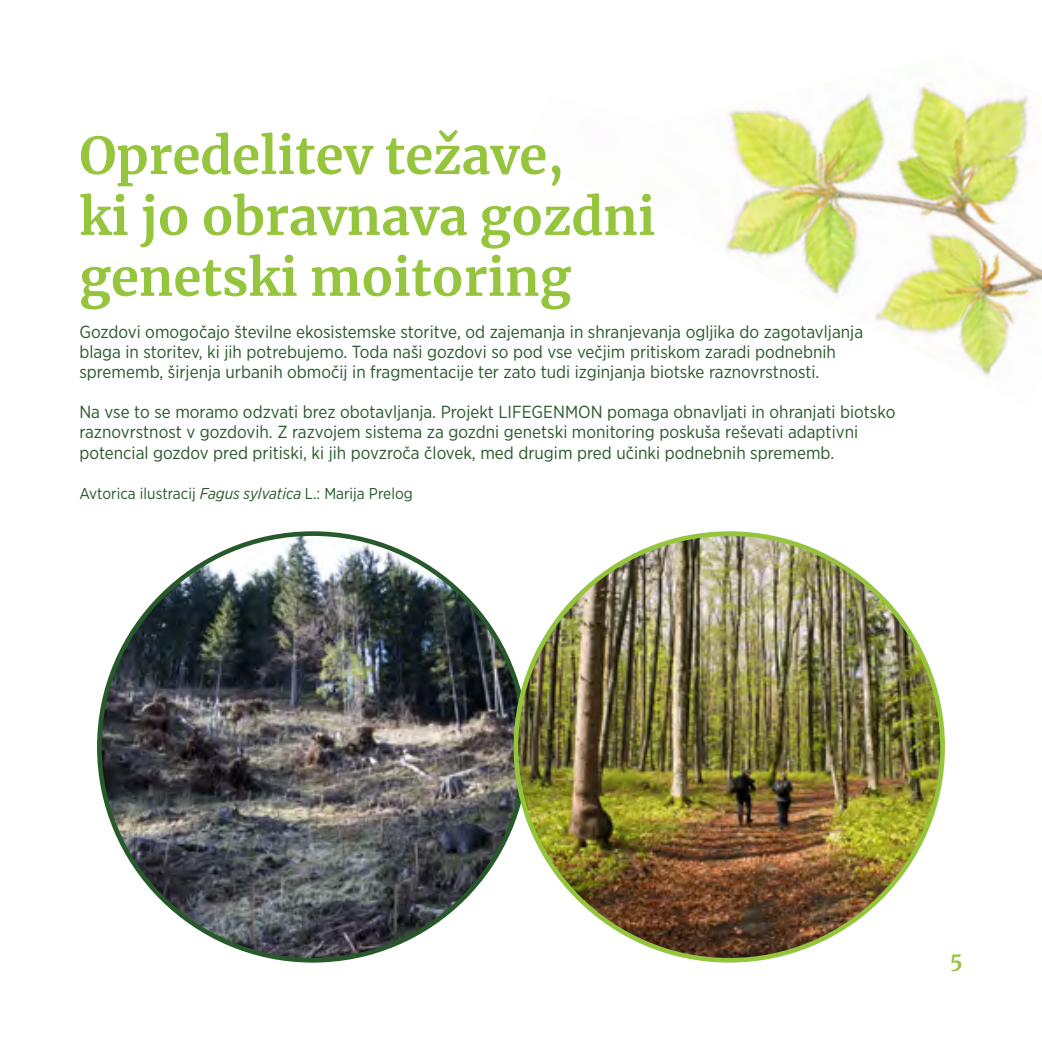
<style>
.page{position:relative;width:1042px;height:1042px;background:#fff}
.page>*{position:absolute;margin:0;border:0;box-sizing:border-box;transform-origin:0 0}
.t1{font:700 50.75px/60.9px "Merriweather";color:#95c43d}
.t2{font:700 21px "Merriweather";color:#95c43d}
.t3{font:17.5px/20.1px "Gotham Narrow";color:#28592b}
.t4{font:15.75px "Gotham Narrow";color:#28592b}
.s1{font-style:italic}
</style>
<div class="page">
<img style="left:725px;top:83px;width:317px;height:293px">
<img style="left:99px;top:533px;width:427px;height:427px;border-radius:213px">
<img style="left:516px;top:533px;width:426px;height:427px;border-radius:213px">
<h1 class="t1" style="left:79px;top:124px;width:577px">Opredelitev težave,<br>ki jo obravnava gozdni genetski moitoring</h1>
<p class="t3" style="left:79px;top:321px;width:785px">Gozdovi omogočajo številne ekosistemske storitve, od zajemanja in shranjevanja ogljika do zagotavljanja blaga in storitev, ki jih potrebujemo. Toda naši gozdovi so pod vse večjim pritiskom zaradi podnebnih sprememb, širjenja urbanih območij in fragmentacije ter zato tudi izginjanja biotske raznovrstnosti.</p>
<p class="t3" style="left:79px;top:402px;width:817px">Na vse to se moramo odzvati brez obotavljanja. Projekt LIFEGENMON pomaga obnavljati in ohranjati biotsko raznovrstnost v gozdovih. Z razvojem sistema za gozdni genetski monitoring poskuša reševati adaptivni potencial gozdov pred pritiski, ki jih povzroča človek, med drugim pred učinki podnebnih sprememb.</p>
<p class="t4" style="left:79px;top:483px;width:335px">Avtorica ilustracij <span class="s1">Fagus sylvatica</span> L.: Marija Prelog</p>
<p class="t2" style="left:950px;top:946px;width:14px">5</p>
</div>
